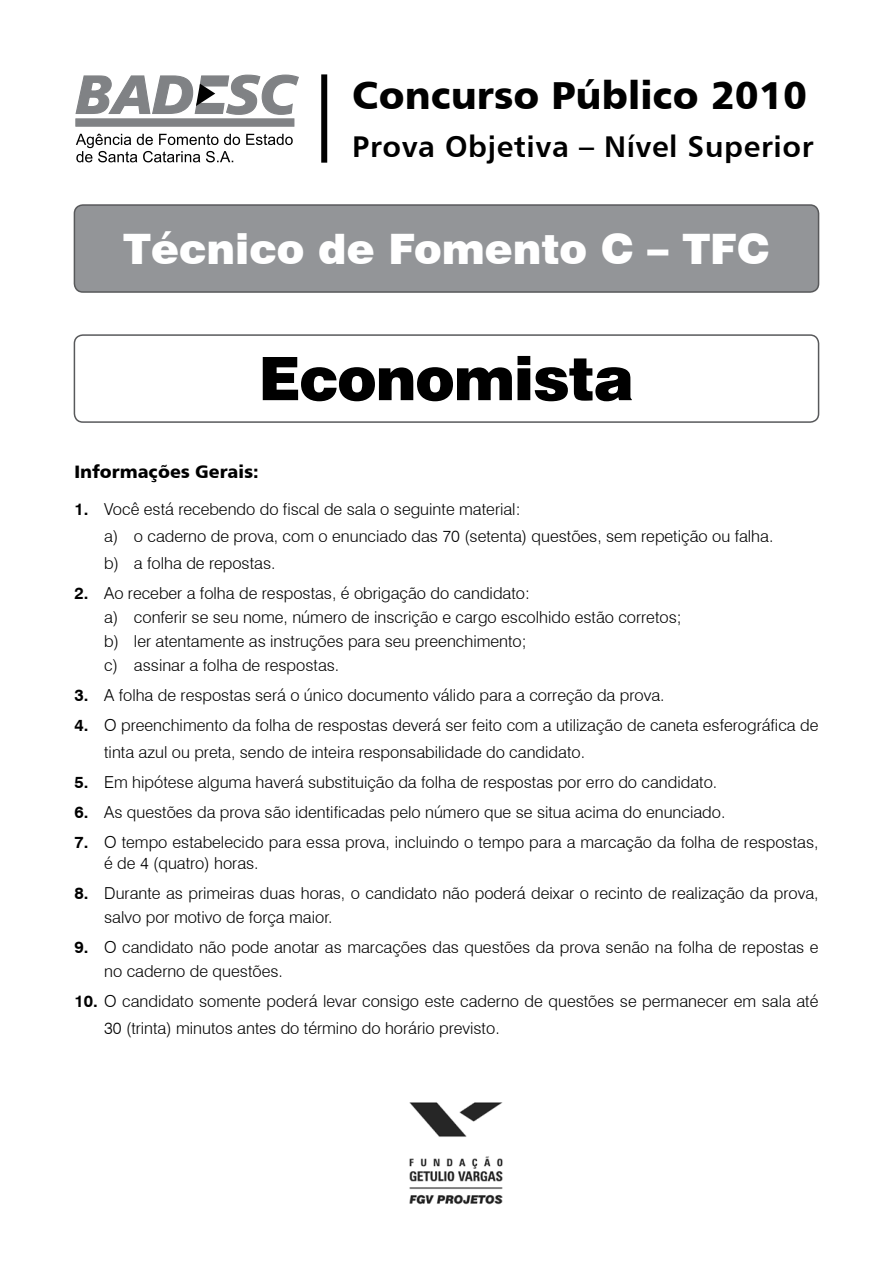
<style>
.page{position:relative;width:893px;height:1263px;background:#fff}
.page>*{position:absolute;margin:0;border:0;box-sizing:border-box;transform-origin:0 0}
.t1{font:900 60px "Swiss 721 BT";letter-spacing:-.02em;color:#000}
.t2{font:900 42px "Swiss 721 BT";color:#fff}
.t3{font:39px "Humanist 777 BT Black B";color:#000}
.t4{font:30px "Humanist 777 BT Bold B";letter-spacing:.02em;color:#000}
.t5{font:18px "Humanist 777 BT Black B";color:#000}
.t6{font:300 16.5px/24px "Swiss 721 BT";color:#000}
.s1{font-weight:700}
</style>
<div class="page">
<div style="left:74px;top:205px;width:745px;height:87px;background:#939598;border-radius:9px"></div>
<div style="left:74px;top:204px;width:745px;height:89px;border:2px solid #58595b;border-radius:9px"></div>
<div style="left:74px;top:334px;width:745px;height:89px;border:2px solid #58595b;border-radius:9px"></div>
<img style="left:409px;top:1102px;width:94px;height:103px">
<svg style="left:75px;top:74px;width:224px;height:41px"></svg>
<div style="left:76px;top:119px;width:218px;height:7px;background:#808285"></div>
<svg style="left:76px;top:134px;width:217px;height:28px"></svg>
<div style="left:321px;top:74px;width:6px;height:89px;background:#000"></div>
<h3 class="t3" style="left:352px;top:70px;width:456px">Concurso Público 2010</h3>
<h3 class="t4" style="left:352px;top:127px;width:463px">Prova Objetiva – Nível Superior</h3>
<h2 class="t2" style="left:123px;top:223px;width:648px">Técnico de Fomento C – TFC</h2>
<h1 class="t1" style="left:259px;top:342px;width:377px">Economista</h1>
<p class="t5" style="left:74px;top:460px;width:186px">Informações Gerais:</p>
<p class="t6" style="left:104px;top:495px;width:671px;line-height:27px;text-indent:-30px"><span class="s1">1.</span> Você está recebendo do fiscal de sala o seguinte material:<br>a) o caderno de prova, com o enunciado das 70 (setenta) questões, sem repetição ou falha. b) a folha de repostas.</p>
<p class="t6" style="left:104px;top:581px;width:579px;text-indent:-30px"><span class="s1">2.</span> Ao receber a folha de respostas, é obrigação do candidato:<br>a) conferir se seu nome, número de inscrição e cargo escolhido estão corretos; b) ler atentamente as instruções para seu preenchimento;<br>c) assinar a folha de respostas.</p>
<p class="t6" style="left:74px;top:683px;width:592px"><span class="s1">3.</span> A folha de respostas será o único documento válido para a correção da prova.</p>
<p class="t6" style="left:104px;top:711px;width:716px;line-height:27px;text-indent:-30px"><span class="s1">4.</span> O preenchimento da folha de respostas deverá ser feito com a utilização de caneta esferográfica de tinta azul ou preta, sendo de inteira responsabilidade do candidato.</p>
<p class="t6" style="left:74px;top:770px;width:644px"><span class="s1">5.</span> Em hipótese alguma haverá substituição da folha de respostas por erro do candidato.</p>
<p class="t6" style="left:74px;top:800px;width:653px"><span class="s1">6.</span> As questões da prova são identificadas pelo número que se situa acima do enunciado.</p>
<p class="t6" style="left:104px;top:831px;width:716px;line-height:21px;text-indent:-30px"><span class="s1">7.</span> O tempo estabelecido para essa prova, incluindo o tempo para a marcação da folha de respostas, é de 4 (quatro) horas.</p>
<p class="t6" style="left:104px;top:881px;width:716px;text-indent:-30px"><span class="s1">8.</span> Durante as primeiras duas horas, o candidato não poderá deixar o recinto de realização da prova, salvo por motivo de força maior.</p>
<p class="t6" style="left:104px;top:935px;width:716px;text-indent:-30px"><span class="s1">9.</span> O candidato não pode anotar as marcações das questões da prova senão na folha de repostas e no caderno de questões.</p>
<p class="t6" style="left:104px;top:987px;width:716px;line-height:27px;text-indent:-30px"><span class="s1">10.</span> O candidato somente poderá levar consigo este caderno de questões se permanecer em sala até<br>30 (trinta) minutos antes do término do horário previsto.</p>
</div>
